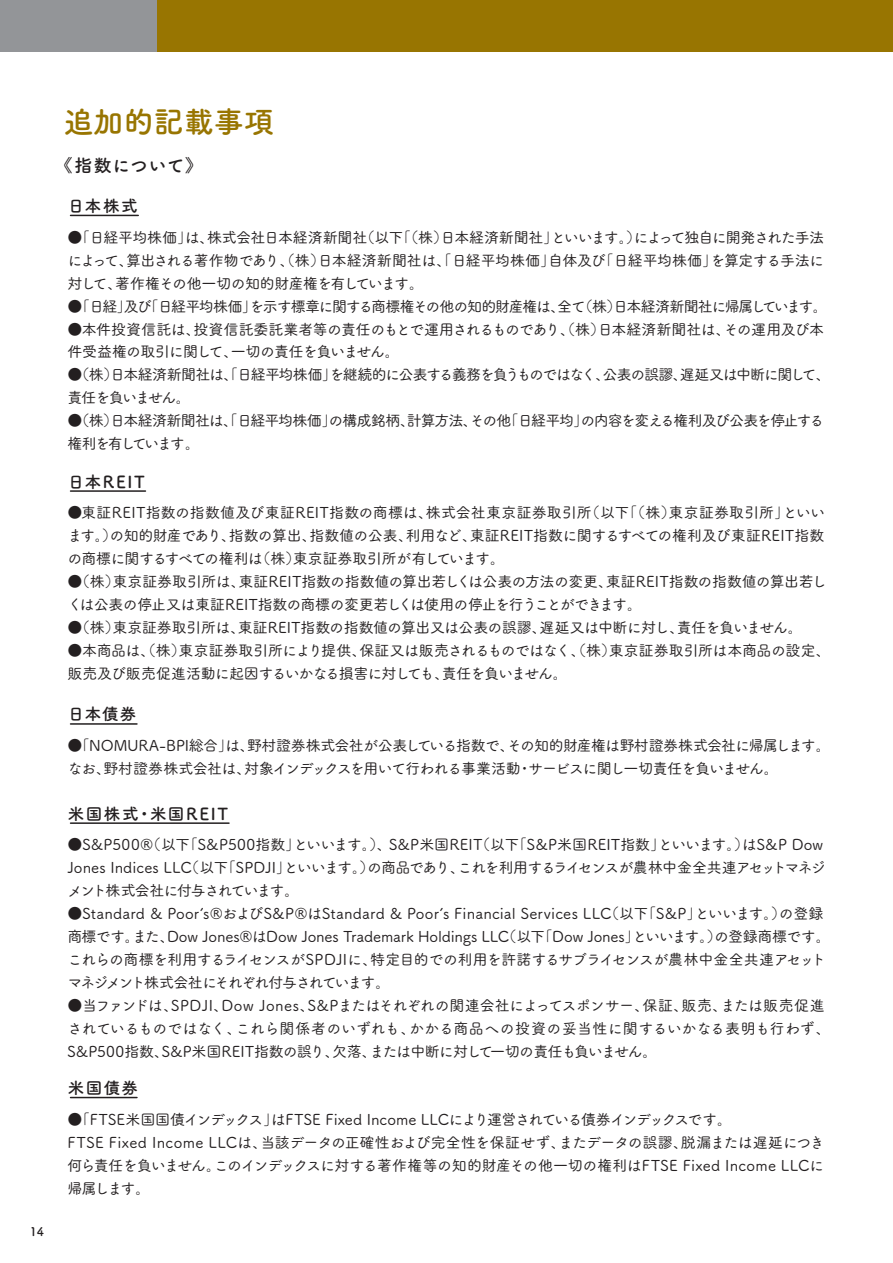
<style>
.page{position:relative;width:893px;height:1263px;background:#fff}
.page>*{position:absolute;margin:0;border:0;box-sizing:border-box;transform-origin:0 0}
.t1{font:30px "Tsuku A Rd Gothic Std B";color:#987501}
.t2{font:18px "Tsuku A Rd Gothic Std B";letter-spacing:.025em;color:#231f20}
.t3{font:16.5px "Tsuku A Rd Gothic Std B";letter-spacing:.095em;color:#231f20}
.t4{font:15px/23px "Tsuku A Rd Gothic Std M";letter-spacing:-.04em;color:#231f20}
.t5{font:15px/23px "Tsuku A Rd Gothic Std M";letter-spacing:-.015em;color:#231f20}
.t6{font:15px/23px "Tsuku A Rd Gothic Std M";letter-spacing:-.02em;color:#231f20}
.t7{font:15px/23px "Tsuku A Rd Gothic Std M";letter-spacing:-.085em;color:#231f20}
.t8{font:15px/23px "Tsuku A Rd Gothic Std M";letter-spacing:-.09em;color:#231f20}
.t9{font:12px "Tsuku A Rd Gothic Std B";color:#231f20}
</style>
<div class="page">
<div style="left:0;top:0;width:157px;height:51px;background:#939598"></div>
<div style="left:157px;top:0;width:736px;height:51px;background:#987501"></div>
<hr style="left:71px;top:215px;width:67px;height:1px;background:#231f20">
<hr style="left:71px;top:490px;width:74px;height:2px;background:#231f20">
<hr style="left:71px;top:723px;width:66px;height:2px;background:#231f20">
<hr style="left:71px;top:1097px;width:66px;height:1px;background:#231f20">
<hr style="left:71px;top:822px;width:158px;height:2px;background:#231f20">
<p class="t9" style="left:30px;top:1222px;width:16px">14</p>
<h1 class="t1" style="left:64px;top:98px;width:211px">追加的記載事項</h1>
<p class="t2" style="left:55px;top:151px;width:150px">《指数について》</p>
<p class="t3" style="left:68px;top:193px;width:71px">日本株式</p>
<p class="t4" style="left:67px;top:225px;width:758px;text-align:justify">●「日経平均株価」は、株式会社日本経済新聞社（以下「（株）日本経済新聞社」といいます。）によって独自に開発された手法によって、算出される著作物であり、（株）日本経済新聞社は、「日経平均株価」自体及び「日経平均株価」を算定する手法に対して、著作権その他一切の知的財産権を有しています。</p>
<p class="t7" style="left:67px;top:294px;width:762px">●「日経」及び「日経平均株価」を示す標章に関する商標権その他の知的財産権は、全て（株）日本経済新聞社に帰属しています。</p>
<p class="t4" style="left:67px;top:317px;width:758px">●本件投資信託は、投資信託委託業者等の責任のもとで運用されるものであり、（株）日本経済新聞社は、その運用及び本件受益権の取引に関して、一切の責任を負いません。</p>
<p class="t8" style="left:67px;top:362px;width:765px">●（株）日本経済新聞社は、「日経平均株価」を継続的に公表する義務を負うものではなく、公表の誤謬、遅延又は中断に関して、責任を負いません。</p>
<p class="t7" style="left:67px;top:408px;width:758px">●（株）日本経済新聞社は、「日経平均株価」の構成銘柄、計算方法、その他「日経平均」の内容を変える権利及び公表を停止する権利を有しています。</p>
<p class="t3" style="left:68px;top:468px;width:78px">日本REIT</p>
<p class="t4" style="left:67px;top:500px;width:759px;text-align:justify">●東証REIT指数の指数値及び東証REIT指数の商標は、株式会社東京証券取引所（以下「（株）東京証券取引所」といいます。）の知的財産であり、指数の算出、指数値の公表、利用など、東証REIT指数に関するすべての権利及び東証REIT指数の商標に関するすべての権利は（株）東京証券取引所が有しています。</p>
<p class="t4" style="left:67px;top:569px;width:761px">●（株）東京証券取引所は、東証REIT指数の指数値の算出若しくは公表の方法の変更、東証REIT指数の指数値の算出若しくは公表の停止又は東証REIT指数の商標の変更若しくは使用の停止を行うことができます。</p>
<p class="t4" style="left:67px;top:615px;width:737px">●（株）東京証券取引所は、東証REIT指数の指数値の算出又は公表の誤謬、遅延又は中断に対し、責任を負いません。</p>
<p class="t4" style="left:67px;top:638px;width:765px">●本商品は、（株）東京証券取引所により提供、保証又は販売されるものではなく、（株）東京証券取引所は本商品の設定、販売及び販売促進活動に起因するいかなる損害に対しても、責任を負いません。</p>
<p class="t3" style="left:68px;top:701px;width:70px">日本債券</p>
<p class="t4" style="left:67px;top:733px;width:765px">●「NOMURA-BPI総合」は、野村證券株式会社が公表している指数で、その知的財産権は野村證券株式会社に帰属します。なお、野村證券株式会社は、対象インデックスを用いて行われる事業活動・サービスに関し一切責任を負いません。</p>
<p class="t3" style="left:68px;top:800px;width:162px">米国株式・米国REIT</p>
<p class="t4" style="left:67px;top:832px;width:760px">●S&amp;P500®（以下「S&amp;P500指数」といいます。）、S&amp;P米国REIT（以下「S&amp;P米国REIT指数」といいます。）はS&amp;P Dow<br>Jones Indices LLC（以下「SPDJI」といいます。）の商品であり、これを利用するライセンスが農林中金全共連アセットマネジメント株式会社に付与されています。</p>
<p class="t5" style="left:67px;top:901px;width:765px">●Standard &amp; Poorʼs®およびS&amp;P®はStandard &amp; Poorʼs Financial Services LLC（以下「S&amp;P」といいます。）の登録商標です。また、Dow Jones®はDow Jones Trademark Holdings LLC（以下「Dow Jones」といいます。）の登録商標です。これらの商標を利用するライセンスがSPDJIに、特定目的での利用を許諾するサブライセンスが農林中金全共連アセットマネジメント株式会社にそれぞれ付与されています。</p>
<p class="t6" style="left:67px;top:993px;width:765px">●当ファンドは、SPDJI、Dow Jones、S&amp;Pまたはそれぞれの関連会社によってスポンサー、保証、販売、または販売促進されているものではなく、これら関係者のいずれも、かかる商品への投資の妥当性に関するいかなる表明も行わず、<br>S&amp;P500指数、S&amp;P米国REIT指数の誤り、欠落、または中断に対して一切の責任も負いません。</p>
<p class="t3" style="left:68px;top:1075px;width:72px">米国債券</p>
<p class="t4" style="left:67px;top:1107px;width:759px">●「FTSE米国国債インデックス」はFTSE Fixed Income LLCにより運営されている債券インデックスです。<br>FTSE Fixed Income LLCは、当該データの正確性および完全性を保証せず、またデータの誤謬、脱漏または遅延につき何ら責任を負いません。このインデックスに対する著作権等の知的財産その他一切の権利はFTSE Fixed Income LLCに帰属します。</p>
</div>
